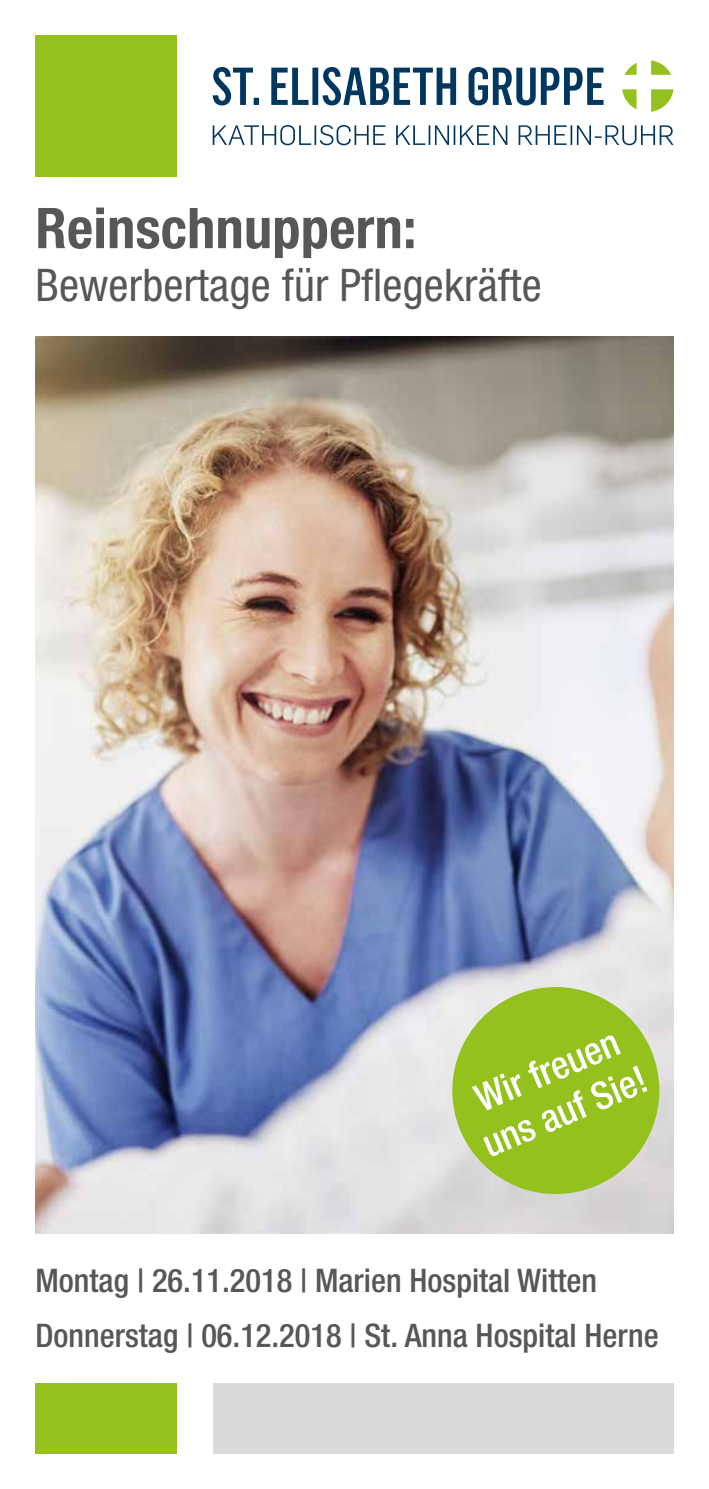
<style>
.page{position:relative;width:709px;height:1489px;background:#fff}
.page>*{position:absolute;margin:0;border:0;box-sizing:border-box;transform-origin:0 0}
.t1{font:700 condensed 56.25px "Helvetica Neue LT Std";letter-spacing:.005em;color:#575756}
.t2{font:condensed 45px "Helvetica Neue LT Std";letter-spacing:.005em;color:#575756}
.t3{font:500 condensed 38.25px/44.5px "Helvetica Neue LT Std";color:#fff}
.t4{font:500 condensed 32.5px/55px "Helvetica Neue LT Std";color:#575756}
</style>
<div class="page">
<div style="left:35px;top:1382px;width:142px;height:71px;background:#95c11f"></div>
<div style="left:213px;top:1382px;width:460px;height:71px;background:#dadada"></div>
<div style="left:35px;top:35px;width:142px;height:142px;background:#95c11f"></div>
<svg style="left:213px;top:67px;width:390px;height:38px"></svg>
<svg style="left:651px;top:60px;width:20px;height:15px"></svg>
<svg style="left:624px;top:63px;width:12px;height:12px"></svg>
<svg style="left:622px;top:89px;width:14px;height:20px"></svg>
<svg style="left:651px;top:89px;width:22px;height:23px"></svg>
<svg style="left:213px;top:125px;width:460px;height:20px"></svg>
<img style="left:35px;top:337px;width:638px;height:896px">
<svg style="left:438px;top:972px;width:235px;height:236px;background:#b1cc6a"></svg>
<h1 class="t1" style="left:35px;top:194px;width:382px">Reinschnuppern:</h1>
<h2 class="t2" style="left:35px;top:259px;width:508px">Bewerbertage für Pflegekräfte</h2>
<p class="t3" style="left:458px;top:1083px;width:176px;rotate:-23deg">Wir freuen uns auf Sie!</p>
<p class="t4" style="left:35px;top:1252px;width:625px">Montag | 26.11.2018 | Marien Hospital Witten<br>Donnerstag | 06.12.2018 | St. Anna Hospital Herne</p>
</div>
